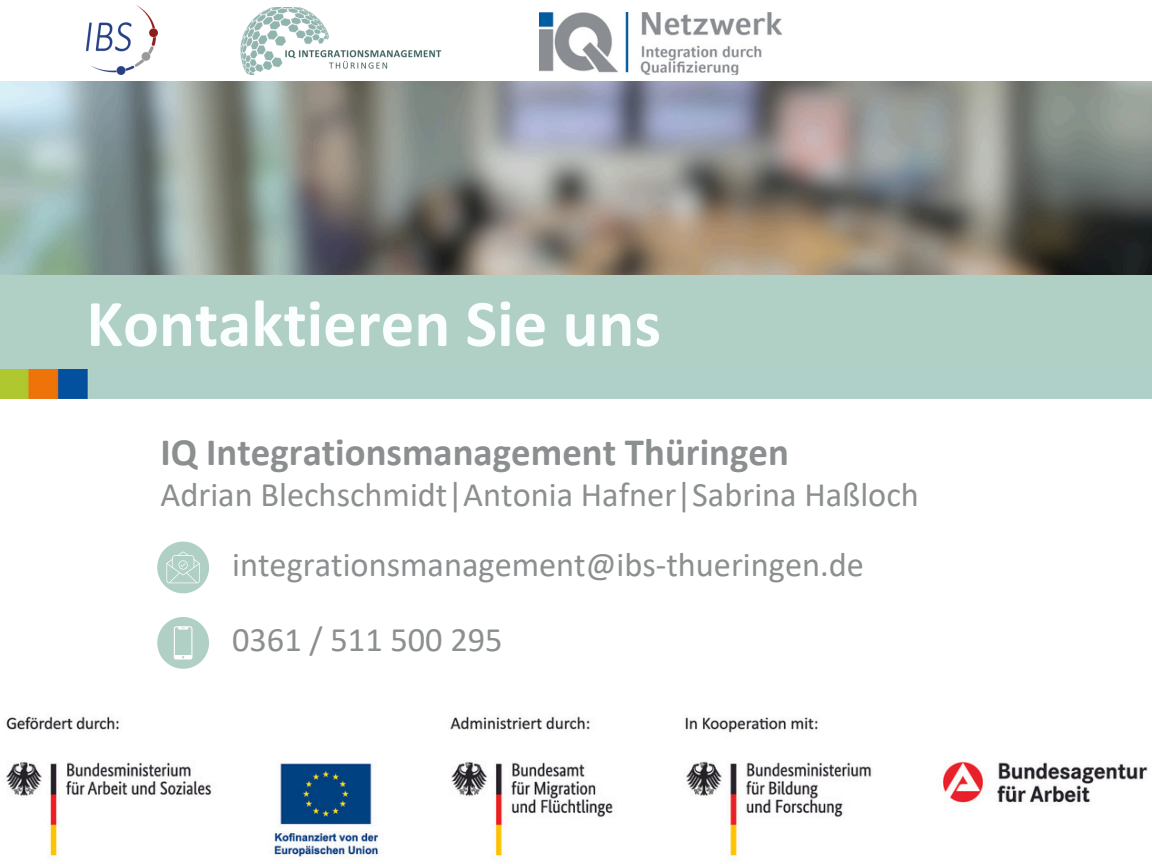
<style>
.page{position:relative;width:1152px;height:864px;background:#fff}
.page>*{position:absolute;margin:0;border:0;box-sizing:border-box;transform-origin:0 0}
.t1{font:700 67.05px "Calibri";color:#fafeff}
.t2{font:700 38.85px "Calibri";color:#8b8f90}
.t3{font:34.35px "Calibri";color:#8b8f90}
</style>
<div class="page">
<img style="left:0;top:81px;width:1152px;height:194px">
<div style="left:0;top:275px;width:1152px;height:124px;background:#b0d0c5"></div>
<img style="left:0;top:370px;width:88px;height:29px">
<img style="left:240px;top:7px;width:202px;height:68px">
<img style="left:540px;top:13px;width:241px;height:62px">
<img style="left:86px;top:6px;width:71px;height:68px">
<svg style="left:157px;top:542px;width:52px;height:51px"></svg>
<svg style="left:157px;top:617px;width:52px;height:52px"></svg>
<img style="left:6px;top:716px;width:1142px;height:142px">
<p class="t1" style="left:86px;top:296px;width:576px">Kontaktieren Sie uns</p>
<p class="t2" style="left:161px;top:436px;width:630px">IQ Integrationsmanagement Thüringen</p>
<p class="t3" style="left:161px;top:481px;width:760px">Adrian Blechschmidt|Antonia Hafner|Sabrina Haßloch</p>
<p class="t3" style="left:232px;top:550px;width:633px">integrationsmanagement@ibs-thueringen.de</p>
<p class="t3" style="left:232px;top:626px;width:272px">0361 / 511 500 295</p>
</div>
